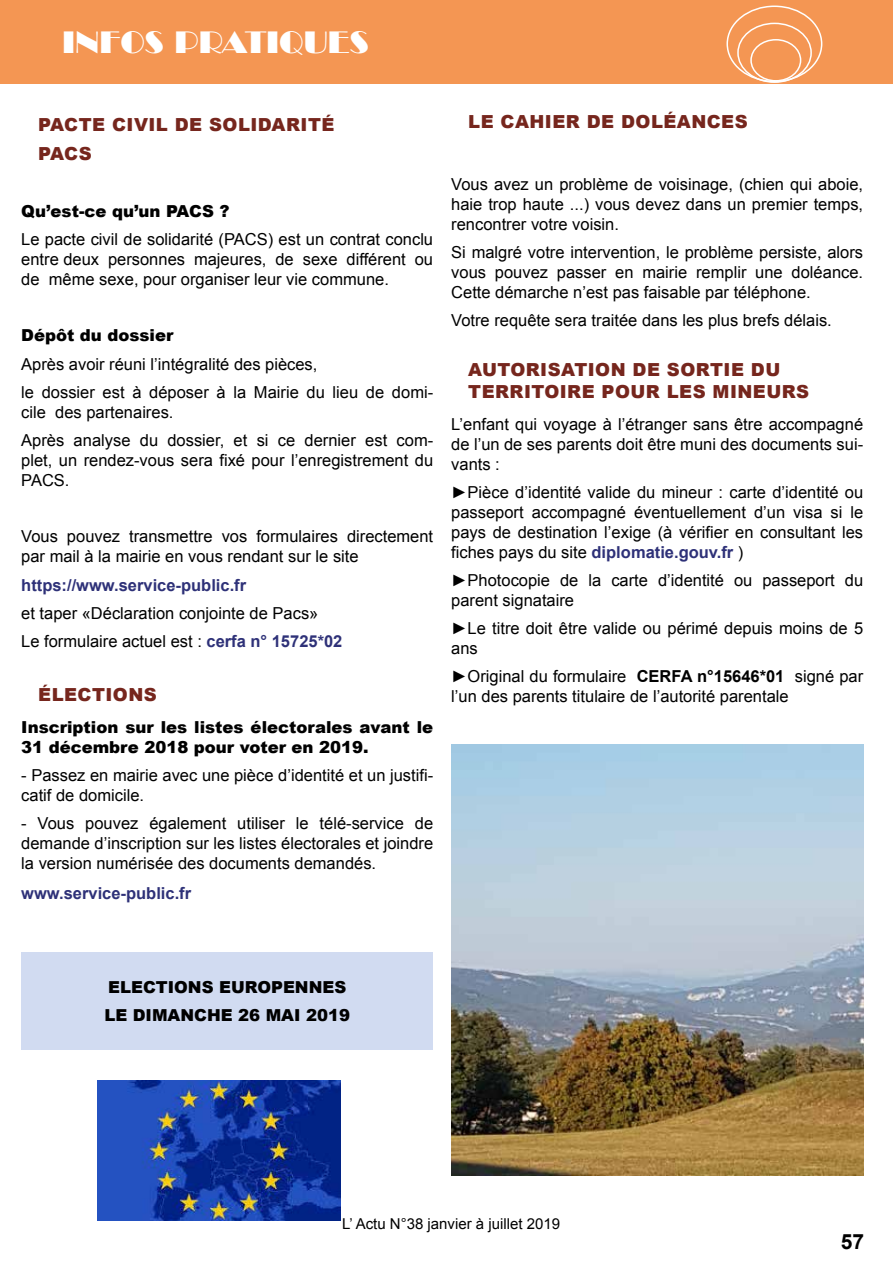
<style>
.page{position:relative;width:893px;height:1263px;background:#fff}
.page>*{position:absolute;margin:0;border:0;box-sizing:border-box;transform-origin:0 0}
.t1{font:30px "Broadway BT";color:#fff}
.t2{font:700 21px "Arial";color:#000}
.t3{font:900 18px/29.4px "Arial";letter-spacing:.025em;color:#76261d}
.t4{font:16.5px/19.8px "Arial";color:#000}
.t5{font:900 16.5px/19.8px "Arial";color:#000}
.t6{font:700 16.5px "Arial";color:#2e3178}
.t7{font:15px "Arial";color:#000}
.s1{font-weight:700;color:#2e3178}
.s2{font-weight:700}
</style>
<div class="page">
<div style="left:0;top:0;width:893px;height:84px;background:#f49653"></div>
<div style="left:726px;top:6px;width:96px;height:76px;border:2px solid #fff;border-radius:50%"></div>
<div style="left:737px;top:23px;width:75px;height:60px;border:2px solid #fff;border-radius:50%"></div>
<div style="left:750px;top:39px;width:51px;height:43px;border:2px solid #fff;border-radius:50%"></div>
<div style="left:21px;top:952px;width:412px;height:98px;background:#d1dbf1"></div>
<img style="left:451px;top:744px;width:412px;height:432px">
<img style="left:98px;top:1080px;width:242px;height:140px">
<h1 class="t1" style="left:62px;top:24px;width:308px">INFOS PRATIQUES</h1>
<h1 class="t1" style="left:64px;top:24px;width:312px">LE MOT DU MAIRE</h1>
<p class="t3" style="left:38px;top:109px;width:298px">PACTE CIVIL DE SOLIDARITÉ<br>PACS</p>
<p class="t5" style="left:21px;top:201px;width:210px">Qu’est-ce qu’un PACS ?</p>
<p class="t4" style="left:21px;top:230px;width:413px;text-align:justify">Le pacte civil de solidarité (PACS) est un contrat conclu entre deux personnes majeures, de sexe différent ou de même sexe, pour organiser leur vie commune.</p>
<p class="t5" style="left:21px;top:325px;width:154px">Dépôt du dossier</p>
<p class="t4" style="left:21px;top:350px;width:413px;line-height:28.3px">Après avoir réuni l’intégralité des pièces,<br>le dossier est à déposer à la Mairie du lieu de domi-</p>
<p class="t4" style="left:21px;top:398px;width:413px;line-height:28.3px">cile des partenaires.<br>Après analyse du dossier, et si ce dernier est com-</p>
<p class="t4" style="left:21px;top:450px;width:413px">plet, un rendez-vous sera fixé pour l’enregistrement du<br>PACS.</p>
<p class="t4" style="left:21px;top:527px;width:413px">Vous pouvez transmettre vos formulaires directement par mail à la mairie en vous rendant sur le site</p>
<p class="t6" style="left:21px;top:574px;width:226px">https://www.service-public.fr</p>
<p class="t4" style="left:21px;top:599px;width:323px;line-height:28.3px">et taper «Déclaration conjointe de Pacs»<br>Le formulaire actuel est : <span class="s1">cerfa n° 15725*02</span></p>
<p class="t3" style="left:38px;top:679px;width:120px">ÉLECTIONS</p>
<p class="t5" style="left:21px;top:717px;width:413px">Inscription sur les listes électorales avant le<br>31 décembre 2018 pour voter en 2019.</p>
<p class="t4" style="left:21px;top:766px;width:413px">- Passez en mairie avec une pièce d’identité et un justifi&shy;catif de domicile.</p>
<p class="t4" style="left:21px;top:814px;width:413px;text-align:justify">- Vous pouvez également utiliser le télé-service de demande d’inscription sur les listes électorales et joindre la version numérisée des documents demandés.</p>
<p class="t6" style="left:21px;top:882px;width:171px">www.service-public.fr</p>
<p class="t3" style="left:468px;top:106px;width:281px">LE CAHIER DE DOLÉANCES</p>
<p class="t4" style="left:451px;top:175px;width:413px;text-align:justify">Vous avez un problème de voisinage, (chien qui aboie, haie trop haute ...) vous devez dans un premier temps, rencontrer votre voisin.</p>
<p class="t4" style="left:451px;top:243px;width:413px;text-align:justify">Si malgré votre intervention, le problème persiste, alors vous pouvez passer en mairie remplir une doléance.<br>Cette démarche n’est pas faisable par téléphone.</p>
<p class="t4" style="left:451px;top:311px;width:382px">Votre requête sera traitée dans les plus brefs délais.</p>
<p class="t3" style="left:468px;top:358px;width:343px;line-height:21.6px">AUTORISATION DE SORTIE DU<br>TERRITOIRE POUR LES MINEURS</p>
<p class="t4" style="left:451px;top:415px;width:413px;text-align:justify">L’enfant qui voyage à l’étranger sans être accompagné de l’un de ses parents doit être muni des documents sui&shy;vants :</p>
<p class="t4" style="left:451px;top:483px;width:413px;text-align:justify">►Pièce d’identité valide du mineur : carte d’identité ou passeport accompagné éventuellement d’un visa si le pays de destination l’exige (à vérifier en consultant les fiches pays du site <span class="s1">diplomatie.gouv.fr</span> )</p>
<p class="t4" style="left:451px;top:570px;width:413px">►Photocopie de la carte d’identité ou passeport du parent signataire</p>
<p class="t4" style="left:451px;top:618px;width:413px">►Le titre doit être valide ou périmé depuis moins de 5 ans</p>
<p class="t4" style="left:451px;top:666px;width:413px">►Original du formulaire <span class="s2">CERFA n°15646*01</span> signé par l’un des parents titulaire de l’autorité parentale</p>
<p class="t5" style="left:104px;top:972px;width:247px;line-height:28.3px">ELECTIONS EUROPENNES<br>LE DIMANCHE 26 MAI 2019</p>
<p class="t7" style="left:342px;top:1214px;width:220px">L’ Actu N°38 janvier à juillet 2019</p>
<p class="t2" style="left:841px;top:1228px;width:25px">57</p>
</div>
